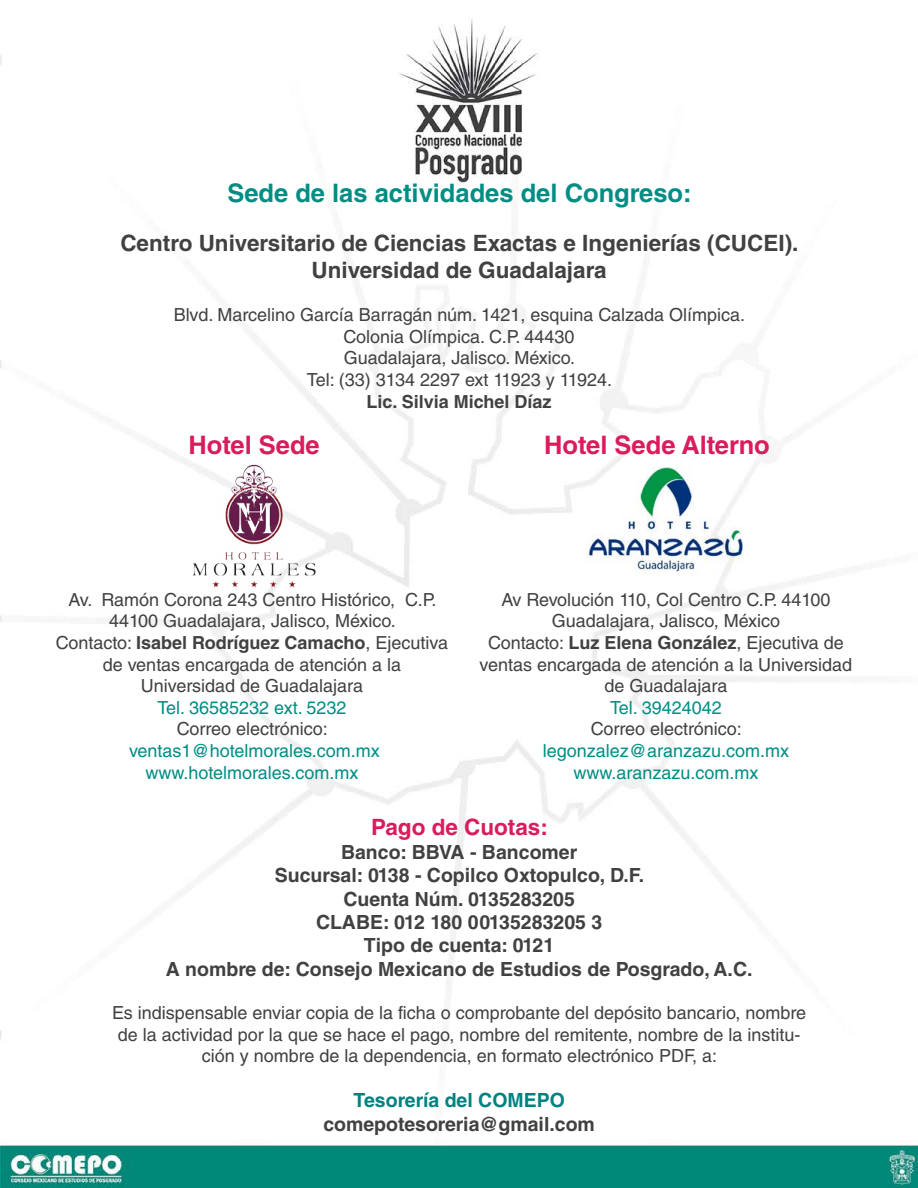
<style>
.page{position:relative;width:918px;height:1188px;background:#fff}
.page>*{position:absolute;margin:0;border:0;box-sizing:border-box;transform-origin:0 0}
.t1{font:700 25.5px "Helvetica LT Std";color:#008e84}
.t2{font:700 25.5px "Helvetica LT Std";color:#da1c5c}
.t3{font:700 22.5px/27px "Helvetica LT Std";color:#414042;text-align:center}
.t4{font:700 22.5px "Helvetica LT Std";color:#da1c5c}
.t5{font:700 19.5px/23.4px "Helvetica LT Std";color:#414042;text-align:center}
.t6{font:700 19.5px "Helvetica LT Std";color:#008280}
.t7{font:18px/21.6px "Helvetica LT Std";color:#414042;text-align:center}
.t8{font:18px/21.6px "Helvetica LT Std";color:#008e84;text-align:center}
.t9{font:700 18px "Helvetica LT Std";color:#414042}
.s1{font-weight:700}
</style>
<div class="page">
<img style="left:0;top:19px;width:918px;height:1169px">
<img style="left:586px;top:468px;width:160px;height:106px">
<img style="left:97px;top:459px;width:315px;height:130px">
<h1 class="t1" style="left:227px;top:178px;width:466px">Sede de las actividades del Congreso:</h1>
<p class="t3" style="left:120px;top:229px;width:680px">Centro Universitario de Ciencias Exactas e Ingenierías (CUCEI).<br>Universidad de Guadalajara</p>
<p class="t7" style="left:174px;top:304px;width:573px">Blvd. Marcelino García Barragán núm. 1421, esquina Calzada Olímpica.<br>Colonia Olímpica. C.P. 44430<br>Guadalajara, Jalisco. México.<br>Tel: (33) 3134 2297 ext 11923 y 11924.</p>
<p class="t9" style="left:366px;top:390px;width:187px">Lic. Silvia Michel Díaz</p>
<h1 class="t2" style="left:188px;top:429px;width:133px">Hotel Sede</h1>
<h1 class="t2" style="left:544px;top:429px;width:227px">Hotel Sede Alterno</h1>
<p class="t7" style="left:56px;top:589px;width:394px">Av. Ramón Corona 243 Centro Histórico, C.P.<br>44100 Guadalajara, Jalisco, México.<br>Contacto: <span class="s1">Isabel Rodríguez Camacho</span>, Ejecutiva de ventas encargada de atención a la Universidad de Guadalajara</p>
<p class="t8" style="left:157px;top:697px;width:191px">Tel. 36585232 ext. 5232</p>
<p class="t7" style="left:177px;top:718px;width:153px">Correo electrónico:</p>
<p class="t8" style="left:129px;top:740px;width:252px">ventas1@hotelmorales.com.mx www.hotelmorales.com.mx</p>
<p class="t7" style="left:480px;top:589px;width:374px">Av Revolución 110, Col Centro C.P. 44100<br>Guadalajara, Jalisco, México<br>Contacto: <span class="s1">Luz Elena González</span>, Ejecutiva de ventas encargada de atención a la Universidad de Guadalajara</p>
<p class="t8" style="left:610px;top:697px;width:113px">Tel. 39424042</p>
<p class="t7" style="left:591px;top:718px;width:153px">Correo electrónico:</p>
<p class="t8" style="left:543px;top:740px;width:248px">legonzalez@aranzazu.com.mx www.aranzazu.com.mx</p>
<p class="t4" style="left:371px;top:814px;width:178px">Pago de Cuotas:</p>
<p class="t5" style="left:166px;top:840px;width:588px">Banco: BBVA - Bancomer<br>Sucursal: 0138 - Copilco Oxtopulco, D.F.<br>Cuenta Núm. 0135283205<br>CLABE: 012 180 00135283205 3<br>Tipo de cuenta: 0121<br>A nombre de: Consejo Mexicano de Estudios de Posgrado, A.C.</p>
<p class="t7" style="left:112px;top:1002px;width:696px">Es indispensable enviar copia de la ficha o comprobante del depósito bancario, nombre de la actividad por la que se hace el pago, nombre del remitente, nombre de la institu&shy;ción y nombre de la dependencia, en formato electrónico PDF, a:</p>
<p class="t6" style="left:353px;top:1088px;width:213px">Tesorería del COMEPO</p>
<p class="t5" style="left:323px;top:1112px;width:273px">comepotesoreria@gmail.com</p>
</div>
